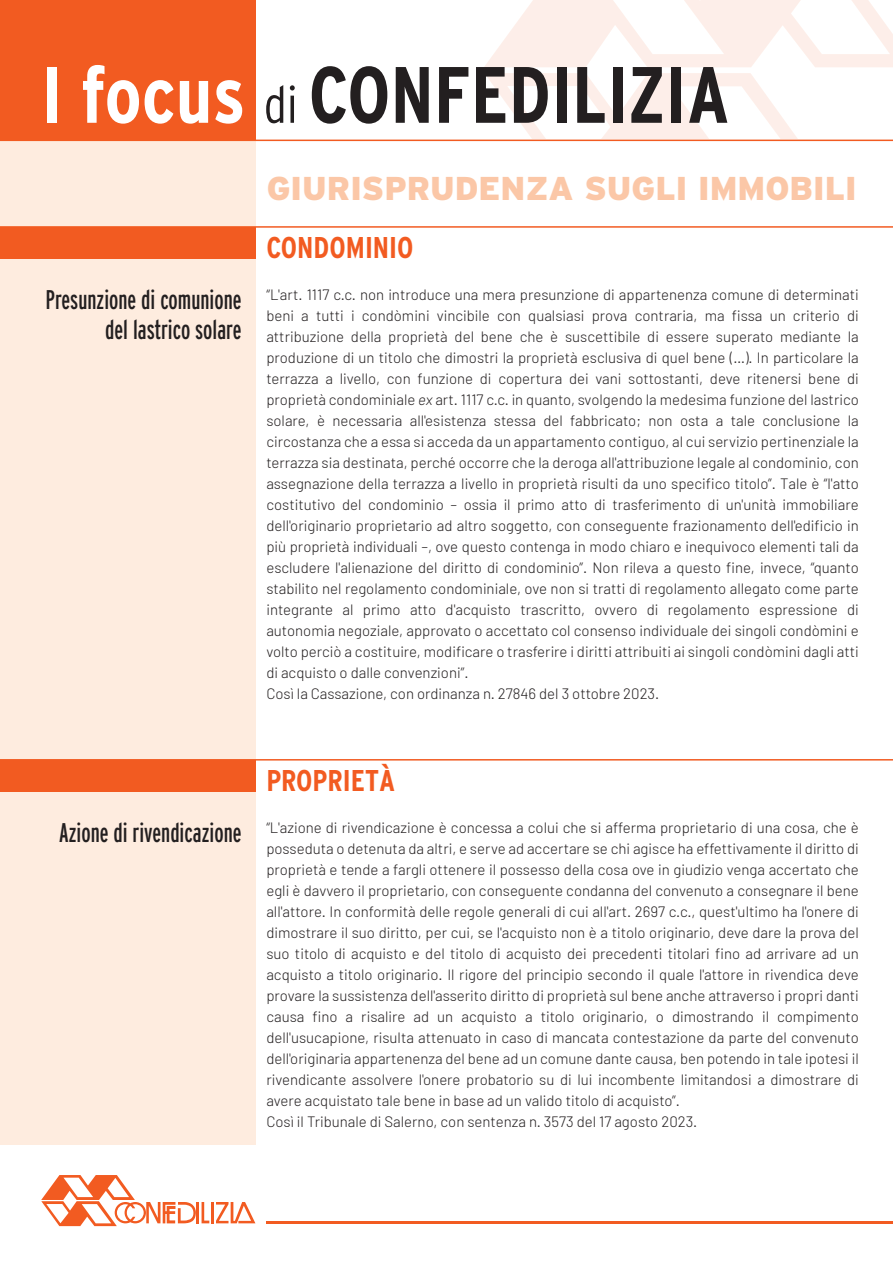
<style>
.page{position:relative;width:893px;height:1263px;background:#fff}
.page>*{position:absolute;margin:0;border:0;box-sizing:border-box;transform-origin:0 0}
.t1{font:700 condensed 79.65px "Interstate";color:#231f20}
.t2{font:900 33px "Interstate";color:#fbc7a7}
.t3{font:700 condensed 30px "Interstate";color:#f25b21}
.t4{font:extra-condensed 27px/30.5px "Interstate";color:#231f20;text-align:right}
.t5{font:300 15px/21px "Barlow";color:#231f20}
.s1{color:#fff}
.s2{font-weight:300;font-size:51.75px}
.s3{font-style:italic}
</style>
<div class="page">
<div style="left:0;top:0;width:255px;height:1144px;background:#feecdf"></div>
<hr style="left:267px;top:1221px;width:626px;height:2px;background:#f25b21">
<hr style="left:196px;top:1202px;width:3px;height:21px;background:#f25b21">
<svg style="left:202px;top:1202px;width:7px;height:21px"></svg>
<hr style="left:211px;top:1202px;width:3px;height:21px;background:#f25b21">
<svg style="left:216px;top:1202px;width:39px;height:21px"></svg>
<svg style="left:41px;top:1175px;width:155px;height:51px"></svg>
<svg style="left:484px;top:0;width:409px;height:67px"></svg>
<svg style="left:485px;top:73px;width:313px;height:66px"></svg>
<div style="left:0;top:0;width:255px;height:140px;background:#f25b21"></div>
<hr style="left:0;top:140px;width:893px;height:1px;background:#f25b21">
<hr style="left:0;top:226px;width:893px;height:2px;background:#f25b21">
<div style="left:0;top:227px;width:255px;height:31px;background:#f25b21"></div>
<hr style="left:0;top:759px;width:893px;height:1px;background:#f25b21">
<div style="left:0;top:760px;width:255px;height:31px;background:#f25b21"></div>
<h1 class="t1" style="left:41px;top:50px;width:690px"><span class="s1">I focus</span> <span class="s2">di</span> CONFEDILIZIA</h1>
<h3 class="t4" style="left:46px;top:284px;width:197px">Presunzione di comunione del lastrico solare</h3>
<h3 class="t4" style="left:59px;top:817px;width:184px">Azione di rivendicazione</h3>
<h2 class="t2" style="left:267px;top:169px;width:591px">GIURISPRUDENZA SUGLI IMMOBILI</h2>
<h3 class="t3" style="left:266px;top:231px;width:149px">CONDOMINIO</h3>
<p class="t5" style="left:266px;top:284px;width:594px">“L'art. 1117 c.c. non introduce una mera presunzione di appartenenza comune di determinati beni a tutti i condòmini vincibile con qualsiasi prova contraria, ma fissa un criterio di attribuzione della proprietà del bene che è suscettibile di essere superato mediante la produzione di un titolo che dimostri la proprietà esclusiva di quel bene (…). In particolare la terrazza a livello, con funzione di copertura dei vani sottostanti, deve ritenersi bene di proprietà condominiale <span class="s3">ex</span> art. 1117 c.c. in quanto, svolgendo la medesima funzione del lastrico solare, è necessaria all'esistenza stessa del fabbricato; non osta a tale conclusione la circostanza che a essa si acceda da un appartamento contiguo, al cui servizio pertinenziale la terrazza sia destinata, perché occorre che la deroga all'attribuzione legale al condominio, con assegnazione della terrazza a livello in proprietà risulti da uno specifico titolo”. Tale è “l'atto costitutivo del condominio – ossia il primo atto di trasferimento di un'unità immobiliare dell'originario proprietario ad altro soggetto, con conseguente frazionamento dell'edificio in più proprietà individuali –, ove questo contenga in modo chiaro e inequivoco elementi tali da escludere l'alienazione del diritto di condominio”. Non rileva a questo fine, invece, “quanto stabilito nel regolamento condominiale, ove non si tratti di regolamento allegato come parte integrante al primo atto d'acquisto trascritto, ovvero di regolamento espressione di autonomia negoziale, approvato o accettato col consenso individuale dei singoli condòmini e volto perciò a costituire, modificare o trasferire i diritti attribuiti ai singoli condòmini dagli atti di acquisto o dalle convenzioni”.<br>Così la Cassazione, con ordinanza n. 27846 del 3 ottobre 2023.</p>
<h3 class="t3" style="left:266px;top:764px;width:130px">PROPRIETÀ</h3>
<p class="t5" style="left:266px;top:817px;width:594px">“L'azione di rivendicazione è concessa a colui che si afferma proprietario di una cosa, che è posseduta o detenuta da altri, e serve ad accertare se chi agisce ha effettivamente il diritto di proprietà e tende a fargli ottenere il possesso della cosa ove in giudizio venga accertato che egli è davvero il proprietario, con conseguente condanna del convenuto a consegnare il bene all'attore. In conformità delle regole generali di cui all'art. 2697 c.c., quest'ultimo ha l'onere di dimostrare il suo diritto, per cui, se l'acquisto non è a titolo originario, deve dare la prova del suo titolo di acquisto e del titolo di acquisto dei precedenti titolari fino ad arrivare ad un acquisto a titolo originario. Il rigore del principio secondo il quale l'attore in rivendica deve provare la sussistenza dell'asserito diritto di proprietà sul bene anche attraverso i propri danti causa fino a risalire ad un acquisto a titolo originario, o dimostrando il compimento dell'usucapione, risulta attenuato in caso di mancata contestazione da parte del convenuto dell'originaria appartenenza del bene ad un comune dante causa, ben potendo in tale ipotesi il rivendicante assolvere l'onere probatorio su di lui incombente limitandosi a dimostrare di avere acquistato tale bene in base ad un valido titolo di acquisto”.<br>Così il Tribunale di Salerno, con sentenza n. 3573 del 17 agosto 2023.</p>
</div>
